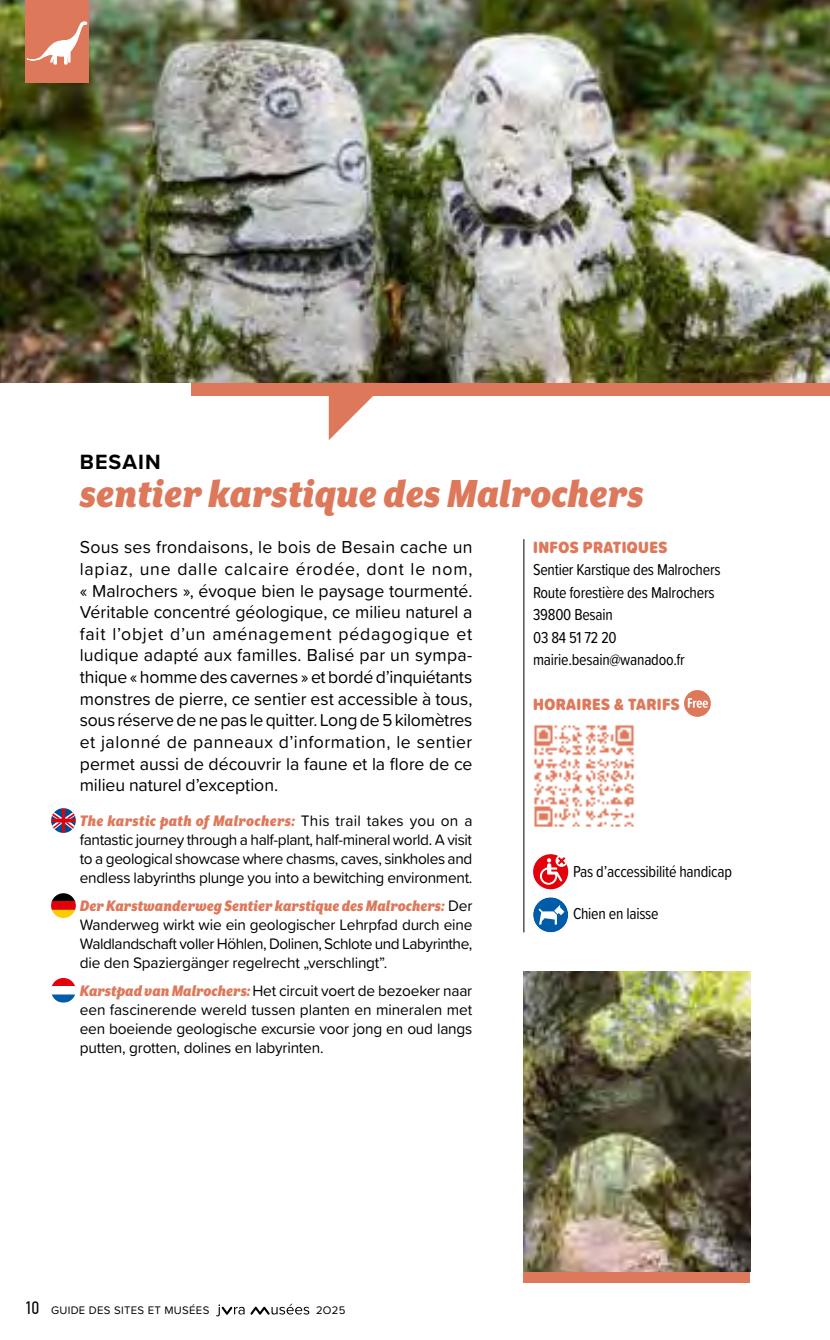
<style>
.page{position:relative;width:830px;height:1340px;background:#fff}
.page>*{position:absolute;margin:0;border:0;box-sizing:border-box;transform-origin:0 0}
.t1{font:italic 900 45px "Mr Eaves XL San Nar OT";color:#de785a}
.t2{font:700 21.38px "Proxima Nova";letter-spacing:.05em;color:#000}
.t3{font:18px/21.6px "Proxima Soft";letter-spacing:-.005em;color:#000;text-align:justify}
.t4{font:18px "PF Din Text Cond Pro";color:#000}
.t5{font:italic 900 17.55px "Mr Eaves XL San Nar OT";color:#de785a}
.t6{font:italic 900 17.55px "Mr Eaves XL San Nar OT";letter-spacing:.02em;color:#de785a}
.t7{font:900 16.88px "Proxima Soft Cond";letter-spacing:.025em;color:#de785a}
.t8{font:16.43px/22.5px "Proxima Soft Cond";letter-spacing:-.015em;color:#000}
.t9{font:15.75px/18.9px "Proxima Soft";letter-spacing:-.015em;color:#000;text-align:justify}
.t10{font:11.47px "Proxima Soft";letter-spacing:.025em;color:#000}
.s1{font-family:"Proxima Soft";font-weight:400;font-style:normal;font-size:15.75px;color:#000}
.s2{font-family:"Mr Eaves XL San Nar OT";font-weight:900;font-style:italic;font-size:17.55px;color:#de785a}
</style>
<div class="page">
<div style="left:191px;top:383px;width:638px;height:12px;background:#de785a"></div>
<svg style="left:684px;top:690px;width:26px;height:27px"></svg>
<svg style="left:52px;top:893px;width:23px;height:8px"></svg>
<div style="left:51px;top:901px;width:25px;height:8px;background:#e3000b"></div>
<svg style="left:51px;top:909px;width:25px;height:9px"></svg>
<svg style="left:52px;top:978px;width:23px;height:8px"></svg>
<svg style="left:51px;top:994px;width:25px;height:8px"></svg>
<svg style="left:51px;top:808px;width:25px;height:25px"></svg>
<hr style="left:62px;top:808px;width:2px;height:25px;background:#e3000b">
<img style="left:534px;top:725px;width:101px;height:101px">
<img style="left:0;top:0;width:829px;height:383px">
<svg style="left:328px;top:395px;width:58px;height:45px"></svg>
<hr style="left:523px;top:539px;width:1px;height:393px;background:#000">
<div style="left:523px;top:1271px;width:226px;height:11px;background:#de785a"></div>
<img style="left:523px;top:971px;width:226px;height:300px">
<div style="left:26px;top:0;width:63px;height:83px;background:#de785a"></div>
<svg style="left:26px;top:21px;width:61px;height:44px"></svg>
<div style="left:533px;top:854px;width:35px;height:35px;background:#e3000b;border-radius:50%"></div>
<svg style="left:539px;top:854px;width:28px;height:30px"></svg>
<div style="left:533px;top:897px;width:35px;height:35px;background:#005ba9;border-radius:50%"></div>
<svg style="left:538px;top:905px;width:26px;height:19px"></svg>
<svg style="left:216px;top:1304px;width:28px;height:12px"></svg>
<svg style="left:250px;top:1303px;width:59px;height:11px"></svg>
<h2 class="t2" style="left:80px;top:445px;width:82px">BESAIN</h2>
<h1 class="t1" style="left:80px;top:469px;width:565px">sentier karstique des Malrochers</h1>
<p class="t3" style="left:80px;top:535px;width:394px">Sous ses frondaisons, le bois de Besain cache un lapiaz, une dalle calcaire érodée, dont le nom, « Malrochers », évoque bien le paysage tourmenté.<br>Véritable concentré géologique, ce milieu naturel a fait l’objet d’un aménagement pédagogique et ludique adapté aux familles. Balisé par un sympa&shy;thique « homme des cavernes » et bordé d’inquiétants monstres de pierre, ce sentier est accessible à tous, sous réserve de ne pas le quitter. Long de 5 kilomètres et jalonné de panneaux d’information, le sentier permet aussi de découvrir la faune et la flore de ce milieu naturel d’exception.</p>
<p class="t6" style="left:80px;top:811px;width:394px">The karstic path of Malrochers: <span class="s1">This trail takes you on a</span></p>
<p class="t9" style="left:80px;top:829px;width:394px">fantastic journey through a half-plant, half-mineral world. A visit to a geological showcase where chasms, caves, sinkholes and endless labyrinths plunge you into a bewitching environment.</p>
<p class="t5" style="left:80px;top:896px;width:394px">Der Karstwanderweg Sentier karstique des Malrochers: <span class="s1">Der</span></p>
<p class="t9" style="left:80px;top:914px;width:394px">Wanderweg wirkt wie ein geologischer Lehrpfad durch eine Waldlandschaft voller Höhlen, Dolinen, Schlote und Labyrinthe, die den Spaziergänger regelrecht „verschlingt”.</p>
<p class="t9" style="left:80px;top:980px;width:394px"><span class="s2">Karstpad van Malrochers:</span>Het circuit voert de bezoeker naar een fascinerende wereld tussen planten en mineralen met een boeiende geologische excursie voor jong en oud langs putten, grotten, dolines en labyrinten.</p>
<p class="t7" style="left:533px;top:534px;width:135px">INFOS PRATIQUES</p>
<p class="t8" style="left:533px;top:557px;width:189px">Sentier Karstique des Malrochers<br>Route forestière des Malrochers<br>39800 Besain<br>03 84 51 72 20 mairie.besain@wanadoo.fr</p>
<p class="t7" style="left:533px;top:691px;width:148px">HORAIRES &amp; TARIFS</p>
<p class="t8" style="left:572px;top:859px;width:160px">Pas d’accessibilité handicap</p>
<p class="t8" style="left:572px;top:901px;width:87px">Chien en laisse</p>
<p class="t4" style="left:24px;top:1297px;width:16px">10</p>
<p class="t10" style="left:316px;top:1301px;width:31px">2O25</p>
<p class="t10" style="left:51px;top:1301px;width:160px">GUIDE DES SITES ET MUSÉES</p>
</div>
